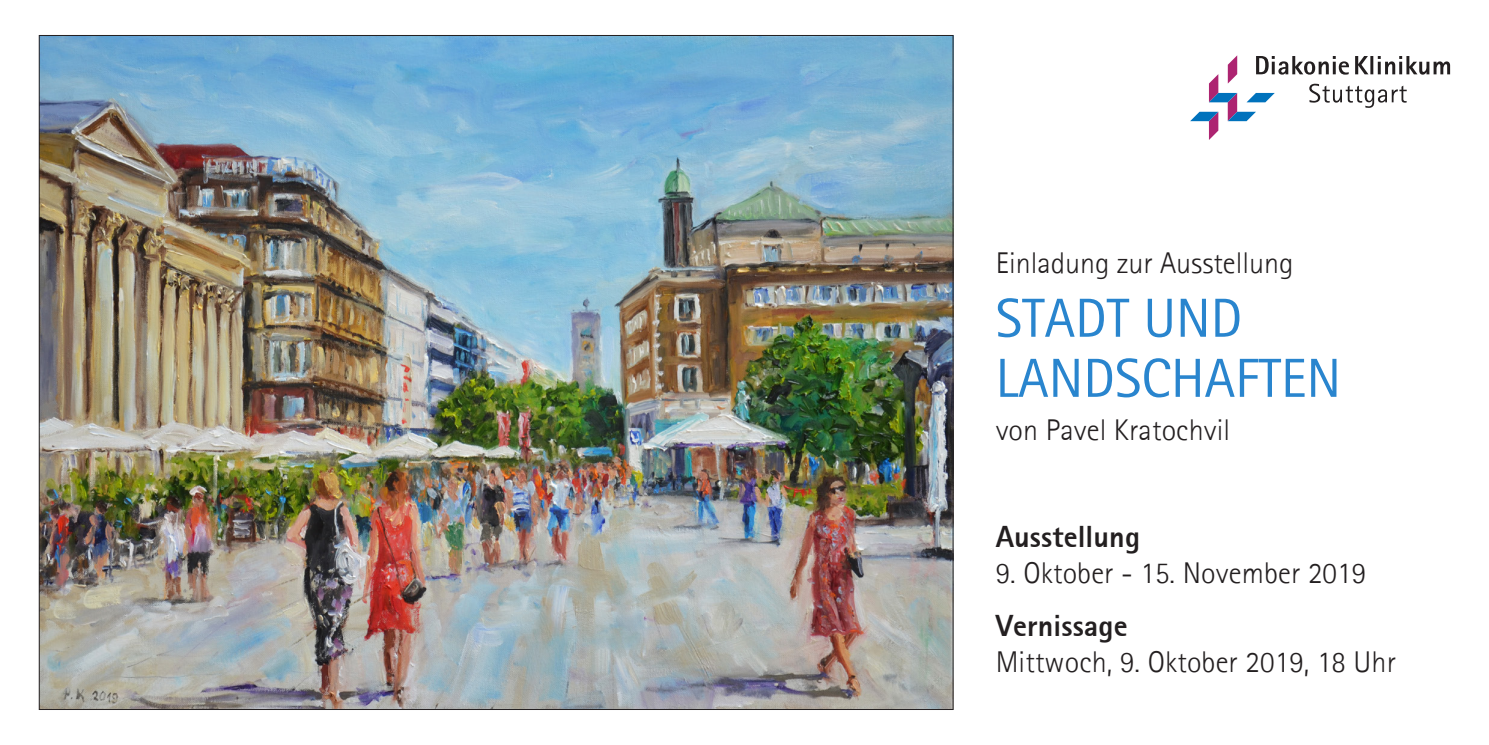
<style>
.page{position:relative;width:1489px;height:745px;background:#fff}
.page>*{position:absolute;margin:0;border:0;box-sizing:border-box;transform-origin:0 0}
.t1{font:55px/60px "Agfa Rotis Sans Serif";color:#2985ce}
.t2{font:300 30px "Agfa Rotis Sans Serif";letter-spacing:.005em;color:#231f20}
.t3{font:800 30px "Agfa Rotis Sans Serif";letter-spacing:.005em;color:#231f20}
</style>
<div class="page">
<img style="left:41px;top:37px;width:910px;height:670px">
<svg style="left:1190px;top:55px;width:259px;height:85px"></svg>
<p class="t2" style="left:995px;top:245px;width:299px">Einladung zur Ausstellung</p>
<h1 class="t1" style="left:995px;top:287px;width:347px">STADT UND<br>LANDSCHAFTEN</h1>
<p class="t2" style="left:995px;top:412px;width:236px">von Pavel Kratochvil</p>
<p class="t3" style="left:995px;top:517px;width:146px">Ausstellung</p>
<p class="t2" style="left:995px;top:554px;width:372px">9. Oktober - 15. November 2019</p>
<p class="t3" style="left:995px;top:606px;width:133px">Vernissage</p>
<p class="t2" style="left:995px;top:643px;width:402px">Mittwoch, 9. Oktober 2019, 18 Uhr</p>
</div>
